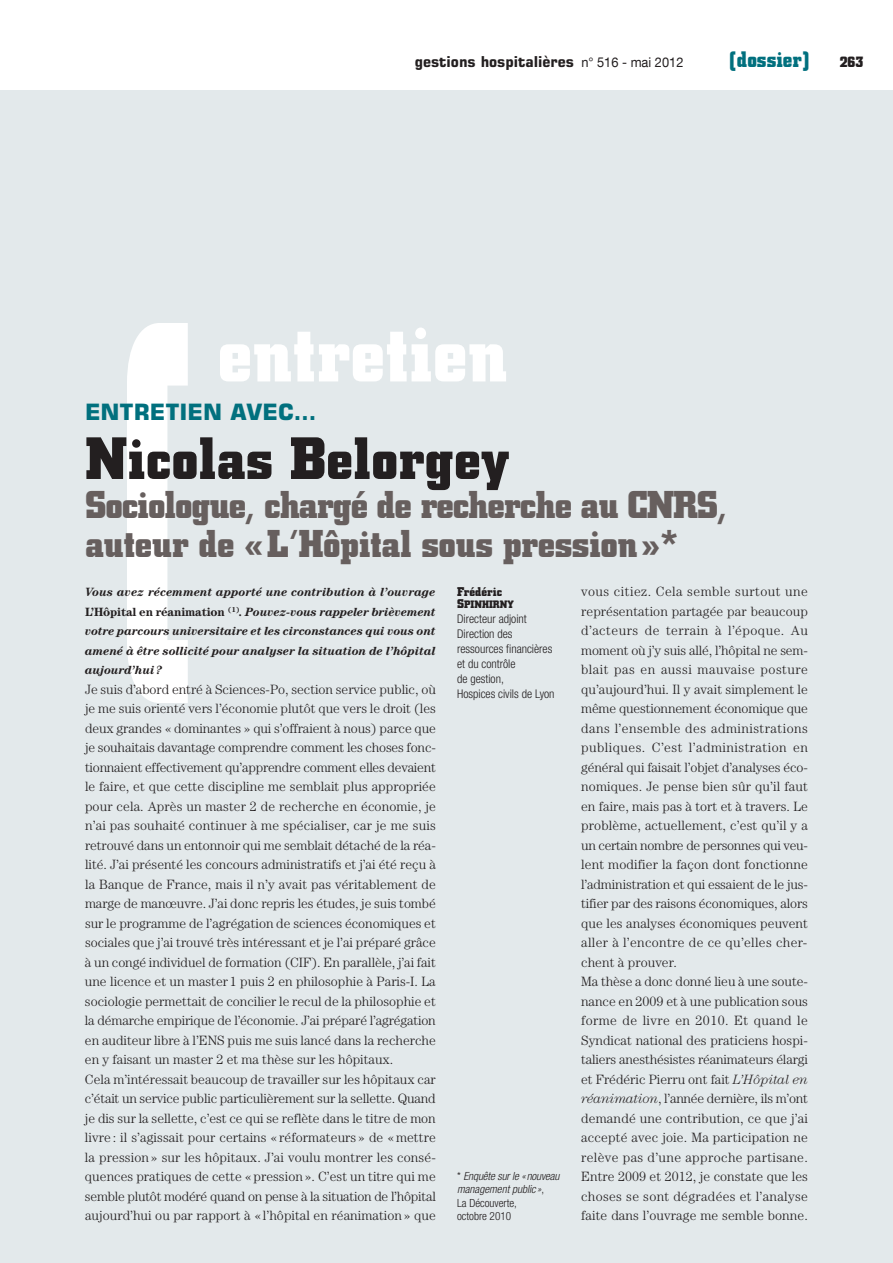
<style>
.page{position:relative;width:893px;height:1263px;background:#fff}
.page>*{position:absolute;margin:0;border:0;box-sizing:border-box;transform-origin:0 0}
.t1{font:700 81.45px "Square Slabserif 711 BT";color:#fff;scale:.95 1}
.t2{font:700 60px "Square Slabserif 711 BT";color:#231f20}
.t3{font:700 39px/39px "Square Slabserif 711 BT";letter-spacing:-.03em;color:#675f5e}
.t4{font:700 22.5px "Square 721 BT";color:#01707e}
.t5{font:700 22.5px "Square Slabserif 711 BT";color:#01707e;scale:.95 1}
.t6{font:700 15px "Square 721 BT";color:#231f20;scale:.95 1}
.t7{font:700 15px "Square Slabserif 711 BT";color:#231f20;scale:.95 1}
.t8{font:300 13.5px/19.5px "Century Std";color:#231f20}
.t9{font:700 12.75px "Square Slabserif 711 BT";color:#231f20}
.t10{font:italic 700 12px/19.5px "Century Std";color:#231f20;text-align:justify}
.t11{font:300 condensed 12px/15px "Helvetica Neue LT Com";color:#231f20}
.t12{font:italic 300 condensed 11.25px/13.5px "Helvetica Neue LT Com";letter-spacing:-.01em;color:#231f20}
.t13{font:700 10.8px "Square Slabserif 711 BT";color:#231f20}
.s1{font-family:"Helvetica Neue LT Com";font-weight:400;font-size:13.5px}
.s2{font-style:normal}
.s3{font-style:italic}
.s4{font-size:12.75px}
</style>
<div class="page">
<div style="left:0;top:90px;width:893px;height:1173px;background:#e3e9eb"></div>
<svg style="left:127px;top:323px;width:61px;height:380px"></svg>
<p class="t6" style="left:415px;top:56px;width:284px">gestions hospitalières <span class="s1">n° 516 - mai 2012</span></p>
<h3 class="t5" style="left:727px;top:51px;width:90px">[dossier]</h3>
<p class="t7" style="left:840px;top:56px;width:26px">263</p>
<h1 class="t1" style="left:218px;top:325px;width:307px">entretien</h1>
<h3 class="t4" style="left:85px;top:404px;width:233px">ENTRETIEN AVEC…</h3>
<h2 class="t2" style="left:85px;top:437px;width:426px">Nicolas Belorgey</h2>
<h3 class="t3" style="left:85px;top:488px;width:644px">Sociologue, chargé de recherche au CNRS, auteur de «L’Hôpital sous pression»*</h3>
<p class="t10" style="left:85px;top:583px;width:352px">Vous avez récemment apporté une contribution à l’ouvrage <span class="s2">L’Hôpital en réanimation</span> <sup>(1)</sup>. Pouvez-vous rappeler brièvement votre parcours universitaire et les circonstances qui vous ont amené à être sollicité pour analyser la situation de l’hôpital aujourd’hui?</p>
<p class="t8" style="left:85px;top:680px;width:352px">Je suis d’abord entré à Sciences-Po, section service public, où je me suis orienté vers l’économie plutôt que vers le droit (les deux grandes « dominantes » qui s’offraient à nous) parce que je souhaitais davantage comprendre comment les choses fonc&shy;tionnaient effectivement qu’apprendre comment elles devaient le faire, et que cette discipline me semblait plus appropriée pour cela. Après un master 2 de recherche en économie, je n’ai pas souhaité continuer à me spécialiser, car je me suis retrouvé dans un entonnoir qui me semblait détaché de la réa&shy;lité. J’ai présenté les concours administratifs et j’ai été reçu à la Banque de France, mais il n’y avait pas véritablement de marge de manœuvre. J’ai donc repris les études, je suis tombé sur le programme de l’agrégation de sciences économiques et sociales que j’ai trouvé très intéressant et je l’ai préparé grâce à un congé individuel de formation (CIF). En parallèle, j’ai fait une licence et un master1 puis 2 en philosophie à Paris-I. La sociologie permettait de concilier le recul de la philosophie et la démarche empirique de l’économie. J’ai préparé l’agrégation en auditeur libre à l’ENS puis me suis lancé dans la recherche en y faisant un master 2 et ma thèse sur les hôpitaux.<br>Cela m’intéressait beaucoup de travailler sur les hôpitaux car c’était un service public particulièrement sur la sellette. Quand je dis sur la sellette, c’est ce qui se reflète dans le titre de mon livre : il s’agissait pour certains « réformateurs » de « mettre la pression » sur les hôpitaux. J’ai voulu montrer les consé&shy;quences pratiques de cette «pression». C’est un titre qui me semble plutôt modéré quand on pense à la situation de l’hôpital aujourd’hui ou par rapport à « l’hôpital en réanimation» que</p>
<p class="t8" style="left:581px;top:583px;width:228px">vous citiez. Cela semble surtout une représentation partagée par beaucoup d’acteurs de terrain à l’époque. Au moment où j’y suis allé, l’hôpital ne sem&shy;blait pas en aussi mauvaise posture qu’aujourd’hui. Il y avait simplement le même questionnement économique que dans l’ensemble des administrations publiques. C’est l’administration en général qui faisait l’objet d’analyses éco&shy;nomiques. Je pense bien sûr qu’il faut en faire, mais pas à tort et à travers. Le problème, actuellement, c’est qu’il y a un certain nombre de personnes qui veu&shy;lent modifier la façon dont fonctionne l’administration et qui essaient de le jus&shy;tifier par des raisons économiques, alors que les analyses économiques peuvent aller à l’encontre de ce qu’elles cher&shy;chent à prouver.<br>Ma thèse a donc donné lieu à une soute&shy;nance en 2009 et à une publication sous forme de livre en 2010. Et quand le Syndicat national des praticiens hospi&shy;taliers anesthésistes réanimateurs élargi et Frédéric Pierru ont fait <span class="s3">L’Hôpital en réanimation</span>, l’année dernière, ils m’ont demandé une contribution, ce que j’ai accepté avec joie. Ma participation ne relève pas d’une approche partisane.<br>Entre 2009 et 2012, je constate que les choses se sont dégradées et l’analyse faite dans l’ouvrage me semble bonne.</p>
<p class="t9" style="left:457px;top:587px;width:47px">Frédéric</p>
<p class="t13" style="left:457px;top:600px;width:58px"><span class="s4">S</span>PINHIRNY</p>
<p class="t11" style="left:457px;top:613px;width:99px">Directeur adjoint<br>Direction des ressources financières et du contrôle<br>de gestion,<br>Hospices civils de Lyon</p>
<p class="t12" style="left:457px;top:1171px;width:104px"><span class="s2">*</span> Enquête sur le «nouveau management public »<span class="s2">,<br>La Découverte,<br>octobre 2010</span></p>
</div>
